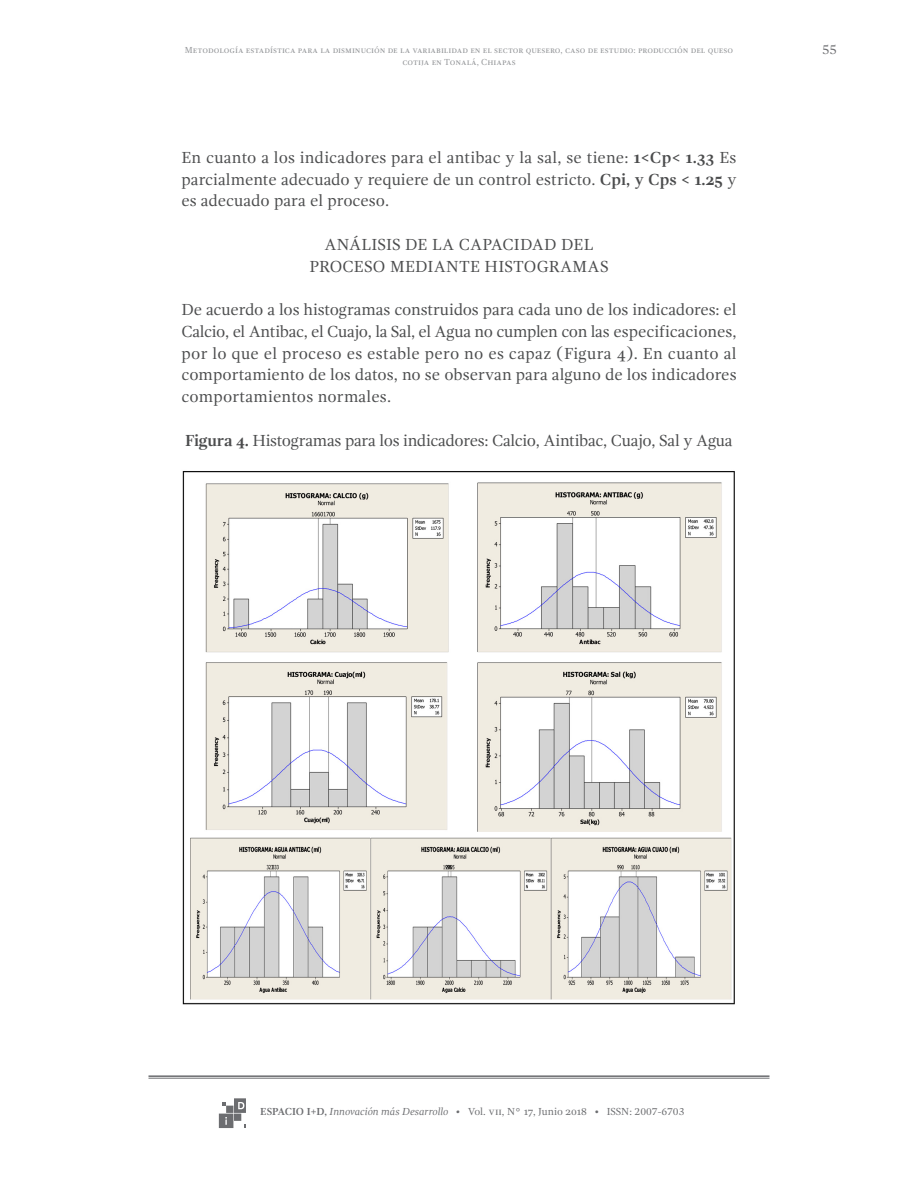
<style>
.page{position:relative;width:918px;height:1188px;background:#fff}
.page>*{position:absolute;margin:0;border:0;box-sizing:border-box;transform-origin:0 0}
.Párrafo_p{font:16.5px/21.8px "Gandhi Serif";color:#4b4c4d;text-align:justify}
.titulo_imagen{font:16.5px "Gandhi Serif";letter-spacing:-.02em;color:#4b4c4d}
.titulo{font:16.5px "Gandhi Serif";letter-spacing:.01em;color:#4b4c4d}
.t1{font:13.5px "Gandhi Serif";color:#6c6d70}
.t2{font:10.5px "Gandhi Serif";color:#6c6d70}
.t3{font:9px/12px "Gandhi Serif";color:#939598;text-align:center}
.s1{font-weight:700}
.s2{font-style:italic}
</style>
<div class="page">
<hr style="left:148px;top:1075px;width:622px;height:2px;background:#6c6d70">
<hr style="left:148px;top:1078px;width:622px;height:1px;background:#6c6d70">
<svg style="left:219px;top:1098px;width:27px;height:30px"></svg>
<img style="left:182px;top:471px;width:553px;height:534px">
<p class="t3" style="left:185px;top:44px;width:550px">Metodología estadística para la disminución de la variabilidad en el sector quesero, caso de estudio: producción del queso cotija en Tonalá, Chiapas</p>
<p class="t1" style="left:822px;top:42px;width:16px">55</p>
<p class="Párrafo_p" style="left:181px;top:146px;width:557px">En cuanto a los indicadores para el antibac y la sal, se tiene: <span class="s1">1&lt;Cp&lt; 1.33</span> Es parcialmente adecuado y requiere de un control estricto. <span class="s1">Cpi, y Cps &lt; 1.25</span> y es adecuado para el proceso.</p>
<p class="titulo" style="left:324px;top:235px;width:271px">ANÁLISIS DE LA CAPACIDAD DEL</p>
<p class="titulo" style="left:309px;top:257px;width:301px">PROCESO MEDIANTE HISTOGRAMAS</p>
<p class="Párrafo_p" style="left:181px;top:299px;width:557px">De acuerdo a los histogramas construidos para cada uno de los indicadores: el Calcio, el Antibac, el Cuajo, la Sal, el Agua no cumplen con las especificaciones, por lo que el proceso es estable pero no es capaz (Figura 4). En cuanto al comportamiento de los datos, no se observan para alguno de los indicadores comportamientos normales.</p>
<p class="titulo_imagen" style="left:185px;top:431px;width:549px"><span class="s1">Figura 4.</span> Histogramas para los indicadores: Calcio, Aintibac, Cuajo, Sal y Agua</p>
<p class="t2" style="left:260px;top:1105px;width:426px"><span class="s1">ESPACIO I+D,</span> <span class="s2">Innovación más Desarrollo •</span> Vol. vii, N° 17, Junio 2018 • ISSN: 2007-6703</p>
</div>
